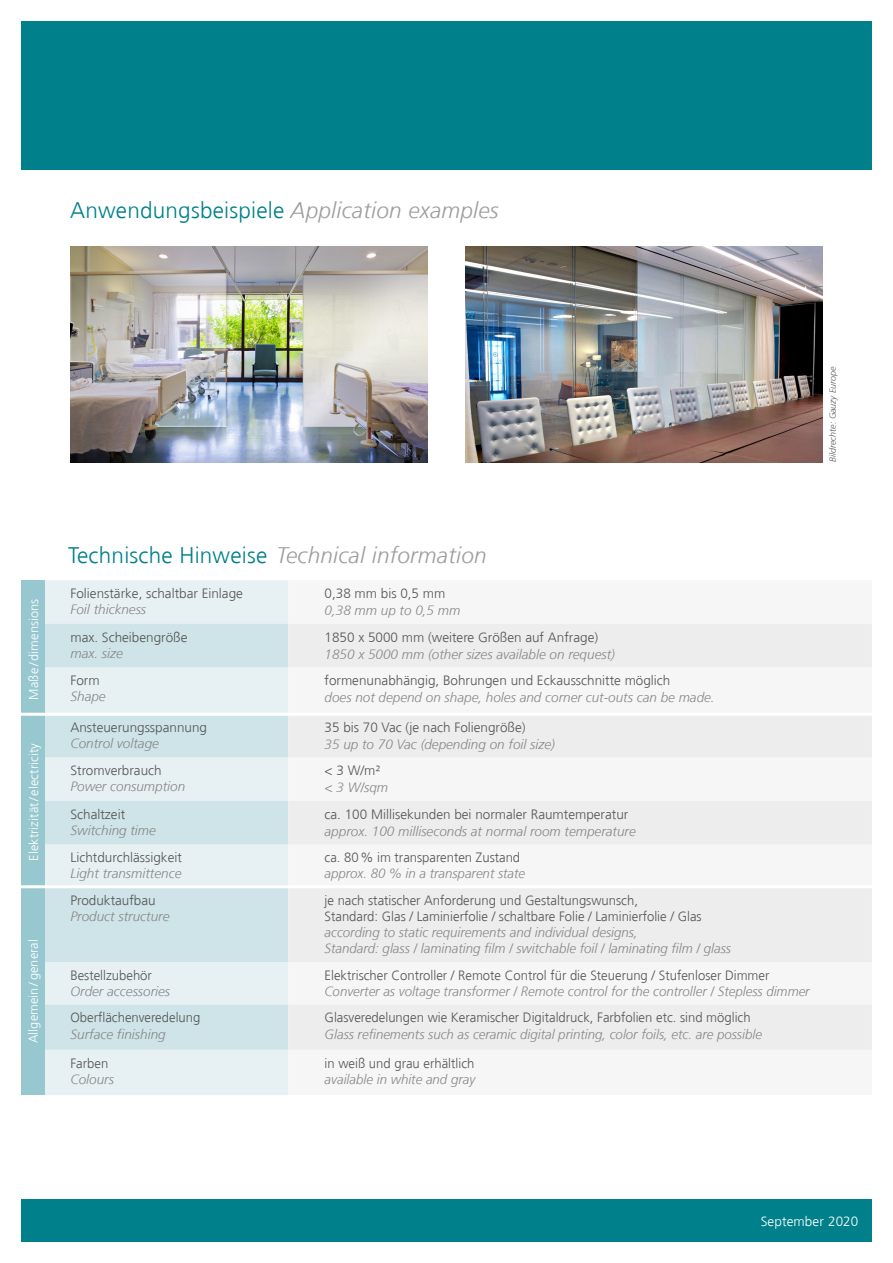
<style>
.page{position:relative;width:893px;height:1263px;background:#fff}
.page>*{position:absolute;margin:0;border:0;box-sizing:border-box;transform-origin:0 0}
.t1{font:italic 300 22.5px "Frutiger";letter-spacing:.01em;color:#9d9d9c}
.t2{font:300 22.5px "Frutiger";letter-spacing:.01em;color:#00808b}
.t3{font:italic 300 13.5px/16.2px "Frutiger";color:#878787}
.t4{font:300 13.5px/16.2px "Frutiger";color:#575756}
.t5{font:300 13.5px "Frutiger";letter-spacing:.01em;color:#fff}
.t6{font:300 12.75px "Frutiger";letter-spacing:.01em;color:#fff}
.t7{font:italic 300 9px "Frutiger";color:#575756}
.s1{font-style:italic;color:#9d9d9c}
.s2{font-style:normal;color:#00808b}
</style>
<div class="page">
<div style="left:45px;top:580px;width:243px;height:515px;background:#e7f1f4"></div>
<svg style="left:45px;top:624px;width:243px;height:426px;background:#d8e9ec"></svg>
<svg style="left:288px;top:624px;width:584px;height:426px;fill:#ededed"></svg>
<div style="left:21px;top:21px;width:851px;height:149px;background:#00808b"></div>
<div style="left:21px;top:1199px;width:851px;height:43px;background:#00808b"></div>
<img style="left:70px;top:246px;width:357px;height:216px">
<img style="left:466px;top:246px;width:357px;height:216px">
<div style="left:21px;top:580px;width:24px;height:515px;background:#98c8cf"></div>
<hr style="left:20px;top:713px;width:853px;height:3px;background:#fff">
<hr style="left:20px;top:885px;width:853px;height:3px;background:#fff">
<h1 class="t2" style="left:70px;top:197px;width:430px">Anwendungsbeispiele <span class="s1">Application examples</span></h1>
<p class="t7" style="left:828px;top:462px;width:97px;rotate:-90deg">Bildrechte: Gauzy Europe</p>
<p class="t6" style="left:27px;top:700px;width:102px;rotate:-90deg">Maße /dimensions</p>
<p class="t6" style="left:27px;top:861px;width:119px;rotate:-90deg">Elektrizität/electricity</p>
<p class="t6" style="left:26px;top:1043px;width:105px;rotate:-90deg">Allgemein /general</p>
<h1 class="t1" style="left:68px;top:542px;width:420px"><span class="s2">Technische Hinweise</span> Technical information</h1>
<p class="t4" style="left:70px;top:585px;width:174px">Folienstärke, schaltbar Einlage</p>
<p class="t3" style="left:70px;top:602px;width:77px">Foil thickness</p>
<p class="t4" style="left:325px;top:585px;width:122px">0,38 mm bis 0,5 mm</p>
<p class="t3" style="left:325px;top:603px;width:137px">0,38 mm up to 0,5 mm</p>
<p class="t4" style="left:70px;top:629px;width:119px">max. Scheibengröße</p>
<p class="t3" style="left:70px;top:645px;width:54px">max. size</p>
<p class="t4" style="left:325px;top:629px;width:275px">1850 x 5000 mm (weitere Größen auf Anfrage)</p>
<p class="t3" style="left:325px;top:646px;width:292px">1850 x 5000 mm (other sizes available on request)</p>
<p class="t4" style="left:70px;top:672px;width:31px">Form</p>
<p class="t3" style="left:70px;top:689px;width:37px">Shape</p>
<p class="t4" style="left:325px;top:672px;width:347px">formenunabhängig, Bohrungen und Eckausschnitte möglich</p>
<p class="t3" style="left:325px;top:690px;width:392px">does not depend on shape, holes and corner cut-outs can be made.</p>
<p class="t4" style="left:70px;top:719px;width:138px">Ansteuerungsspannung</p>
<p class="t3" style="left:70px;top:735px;width:90px">Control voltage</p>
<p class="t4" style="left:325px;top:719px;width:203px">35 bis 70 Vac (je nach Foliengröße)</p>
<p class="t3" style="left:325px;top:736px;width:232px">35 up to 70 Vac (depending on foil size)</p>
<p class="t4" style="left:70px;top:763px;width:93px">Stromverbrauch</p>
<p class="t3" style="left:70px;top:779px;width:116px">Power consumption</p>
<p class="t4" style="left:325px;top:763px;width:57px">&lt; 3 W/m²</p>
<p class="t3" style="left:325px;top:780px;width:65px">&lt; 3 W/sqm</p>
<p class="t4" style="left:70px;top:806px;width:56px">Schaltzeit</p>
<p class="t3" style="left:70px;top:822px;width:87px">Switching time</p>
<p class="t4" style="left:325px;top:806px;width:305px">ca. 100 Millisekunden bei normaler Raumtemperatur</p>
<p class="t3" style="left:325px;top:823px;width:313px">approx. 100 milliseconds at normal room temperature</p>
<p class="t4" style="left:70px;top:850px;width:113px">Lichtdurchlässigkeit</p>
<p class="t3" style="left:70px;top:866px;width:112px">Light transmittence</p>
<p class="t4" style="left:325px;top:850px;width:197px">ca. 80% im transparenten Zustand</p>
<p class="t3" style="left:325px;top:866px;width:202px">approx. 80 % in a transparent state</p>
<p class="t4" style="left:70px;top:892px;width:87px">Produktaufbau</p>
<p class="t3" style="left:70px;top:908px;width:100px">Product structure</p>
<p class="t4" style="left:325px;top:892px;width:379px">je nach statischer Anforderung und Gestaltungswunsch,<br>Standard: Glas / Laminierfolie / schaltbare Folie / Laminierfolie / Glas</p>
<p class="t3" style="left:325px;top:924px;width:408px">according to static requirements and individual designs,<br>Standard: glass / laminating film / switchable foil / laminating film / glass</p>
<p class="t4" style="left:70px;top:967px;width:83px">Bestellzubehör</p>
<p class="t3" style="left:70px;top:983px;width:101px">Order accessories</p>
<p class="t4" style="left:325px;top:967px;width:446px">Elektrischer Controller / Remote Control für die Steuerung / Stufenloser Dimmer</p>
<p class="t3" style="left:325px;top:983px;width:487px">Converter as voltage transformer / Remote control for the controller / Stepless dimmer</p>
<p class="t4" style="left:70px;top:1010px;width:131px">Oberflächenveredelung</p>
<p class="t3" style="left:70px;top:1026px;width:97px">Surface finishing</p>
<p class="t4" style="left:325px;top:1010px;width:428px">Glasveredelungen wie Keramischer Digitaldruck, Farbfolien etc. sind möglich</p>
<p class="t3" style="left:325px;top:1026px;width:439px">Glass refinements such as ceramic digital printing, color foils, etc. are possible</p>
<p class="t4" style="left:70px;top:1055px;width:39px">Farben</p>
<p class="t3" style="left:70px;top:1071px;width:45px">Colours</p>
<p class="t4" style="left:325px;top:1055px;width:151px">in weiß und grau erhältlich</p>
<p class="t3" style="left:325px;top:1071px;width:152px">available in white and gray</p>
<p class="t5" style="left:761px;top:1214px;width:99px">September 2020</p>
</div>
